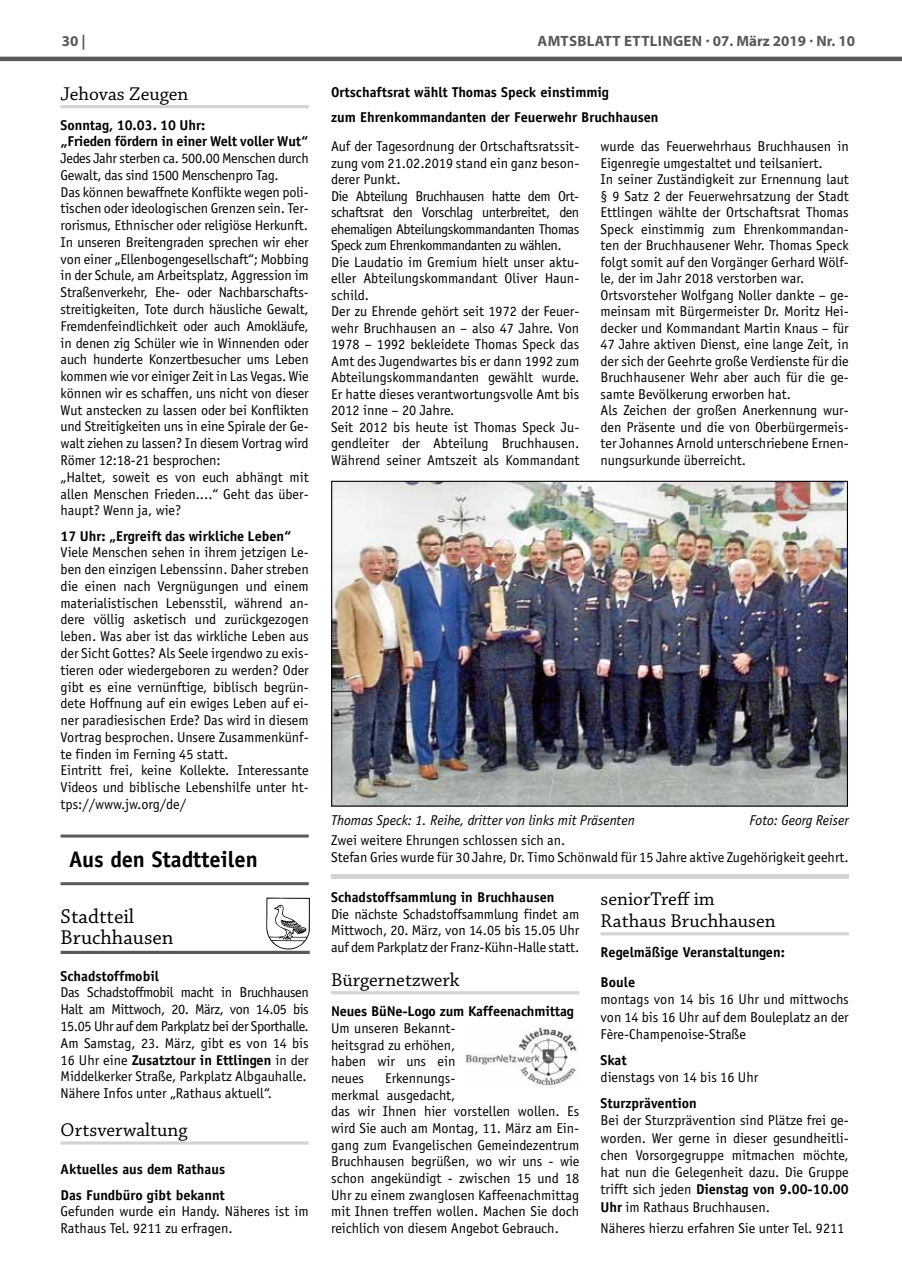
<style>
.page{position:relative;width:902px;height:1280px;background:#fff}
.page>*{position:absolute;margin:0;border:0;box-sizing:border-box;transform-origin:0 0}
.t1{font:700 22.5px "Officina Sans";color:#000}
.t2{font:21px/21px "Chaparral Pro";color:#000}
.t3{font:19.5px/21.8px "Chaparral Pro";color:#000}
.t4{font:700 15px "Myriad Pro";letter-spacing:.02em;color:#58595b}
.t5{font:14.25px/16.5px "Officina Sans";color:#000}
.t6{font:700 14.25px/16.8px "Officina Sans";color:#000}
.t7{font:14.25px/16.8px "Officina Sans";letter-spacing:-.03em;color:#000}
.t8{font:italic 14.25px "Officina Sans";color:#000}
.s1{font-weight:700}
</style>
<div class="page">
<hr style="left:0;top:57px;width:901px;height:4px;background:#58595b">
<hr style="left:61px;top:105px;width:248px;height:3px;background:#d1d3d4">
<hr style="left:61px;top:834px;width:248px;height:3px;background:#58595b">
<hr style="left:61px;top:882px;width:248px;height:3px;background:#58595b">
<svg style="left:61px;top:1141px;width:248px;height:4px"></svg>
<svg style="left:266px;top:898px;width:44px;height:53px"></svg>
<hr style="left:61px;top:951px;width:249px;height:3px;background:#58595b">
<img style="left:333px;top:483px;width:512px;height:322px">
<hr style="left:331px;top:991px;width:248px;height:3px;background:#d1d3d4">
<img style="left:465px;top:1025px;width:113px;height:61px">
<hr style="left:600px;top:932px;width:248px;height:3px;background:#d1d3d4">
<hr style="left:331px;top:874px;width:517px;height:4px;background:#d1d3d4">
<p class="t4" style="left:62px;top:31px;width:25px">30 |</p>
<p class="t4" style="left:537px;top:31px;width:319px">AMTSBLATT ETTLINGEN · 07. MÄRZ 2019 · NR. 10</p>
<h3 class="t3" style="left:61px;top:84px;width:129px">Jehovas Zeugen</h3>
<p class="t6" style="left:61px;top:116px;width:249px">Sonntag, 10.03. 10 Uhr:<br>„Frieden fördern in einer Welt voller Wut“</p>
<p class="t5" style="left:61px;top:150px;width:250px">Jedes Jahr sterben ca. 500.00 Menschen durch Gewalt, das sind 1500 Menschenpro Tag.<br>Das können bewaffnete Konflikte wegen poli&shy;tischen oder ideologischen Grenzen sein. Ter&shy;rorismus, Ethnischer oder religiöse Herkunft.<br>In unseren Breitengraden sprechen wir eher von einer „Ellenbogengesellschaft“; Mobbing in der Schule, am Arbeitsplatz, Aggression im Straßenverkehr, Ehe- oder Nachbarschafts&shy;streitigkeiten, Tote durch häusliche Gewalt, Fremdenfeindlichkeit oder auch Amokläufe, in denen zig Schüler wie in Winnenden oder auch hunderte Konzertbesucher ums Leben kommen wie vor einiger Zeit in Las Vegas. Wie können wir es schaffen, uns nicht von dieser Wut anstecken zu lassen oder bei Konflikten und Streitigkeiten uns in eine Spirale der Ge&shy;walt ziehen zu lassen? In diesem Vortrag wird Römer 12:18-21 besprochen:<br>„Haltet, soweit es von euch abhängt mit allen Menschen Frieden....“ Geht das über&shy;haupt? Wenn ja, wie?</p>
<p class="t6" style="left:61px;top:527px;width:232px">17 Uhr: „Ergreift das wirkliche Leben“</p>
<p class="t5" style="left:61px;top:544px;width:250px">Viele Menschen sehen in ihrem jetzigen Le&shy;ben den einzigen Lebenssinn. Daher streben die einen nach Vergnügungen und einem materialistischen Lebensstil, während an&shy;dere völlig asketisch und zurückgezogen leben. Was aber ist das wirkliche Leben aus der Sicht Gottes? Als Seele irgendwo zu exis&shy;tieren oder wiedergeboren zu werden? Oder gibt es eine vernünftige, biblisch begrün&shy;dete Hoffnung auf ein ewiges Leben auf ei&shy;ner paradiesischen Erde? Das wird in diesem Vortrag besprochen. Unsere Zusammenkünf&shy;te finden im Ferning 45 statt.<br>Eintritt frei, keine Kollekte. Interessante Videos und biblische Lebenshilfe unter ht&shy;tps://www.jw.org/de/</p>
<h1 class="t1" style="left:69px;top:846px;width:190px">Aus den Stadtteilen</h1>
<p class="t6" style="left:331px;top:79px;width:329px;line-height:25px">Ortschaftsrat wählt Thomas Speck einstimmig<br>zum Ehrenkommandanten der Feuerwehr Bruchhausen</p>
<p class="t5" style="left:600px;top:138px;width:250px">wurde das Feuerwehrhaus Bruchhausen in Eigenregie umgestaltet und teilsaniert.<br>In seiner Zuständigkeit zur Ernennung laut § 9 Satz 2 der Feuerwehrsatzung der Stadt Ettlingen wählte der Ortschaftsrat Thomas Speck einstimmig zum Ehrenkommandan&shy;ten der Bruchhausener Wehr. Thomas Speck folgt somit auf den Vorgänger Gerhard Wölf&shy;le, der im Jahr 2018 verstorben war.<br>Ortsvorsteher Wolfgang Noller dankte – ge&shy;meinsam mit Bürgermeister Dr. Moritz Hei&shy;decker und Kommandant Martin Knaus – für 47 Jahre aktiven Dienst, eine lange Zeit, in der sich der Geehrte große Verdienste für die Bruchhausener Wehr aber auch für die ge&shy;samte Bevölkerung erworben hat.<br>Als Zeichen der großen Anerkennung wur&shy;den Präsente und die von Oberbürgermeis&shy;ter Johannes Arnold unterschriebene Ernen&shy;nungsurkunde überreicht.</p>
<p class="t5" style="left:331px;top:138px;width:250px">Auf der Tagesordnung der Ortschaftsratssit&shy;zung vom 21.02.2019 stand ein ganz beson&shy;derer Punkt.<br>Die Abteilung Bruchhausen hatte dem Ort&shy;schaftsrat den Vorschlag unterbreitet, den ehemaligen Abteilungskommandanten Thomas Speck zum Ehrenkommandanten zu wählen.<br>Die Laudatio im Gremium hielt unser aktu&shy;eller Abteilungskommandant Oliver Haun&shy;schild.<br>Der zu Ehrende gehört seit 1972 der Feuer&shy;wehr Bruchhausen an – also 47 Jahre. Von 1978 – 1992 bekleidete Thomas Speck das Amt des Jugendwartes bis er dann 1992 zum Abteilungskommandanten gewählt wurde.<br>Er hatte dieses verantwortungsvolle Amt bis 2012 inne – 20 Jahre.<br>Seit 2012 bis heute ist Thomas Speck Ju&shy;gendleiter der Abteilung Bruchhausen.<br>Während seiner Amtszeit als Kommandant</p>
<p class="t8" style="left:331px;top:811px;width:305px">Thomas Speck: 1. Reihe, dritter von links mit Präsenten</p>
<p class="t8" style="left:749px;top:811px;width:101px">Foto: Georg Reiser</p>
<p class="t5" style="left:331px;top:832px;width:519px">Zwei weitere Ehrungen schlossen sich an.<br>Stefan Gries wurde für 30 Jahre, Dr. Timo Schönwald für 15 Jahre aktive Zugehörigkeit geehrt.</p>
<p class="t6" style="left:331px;top:889px;width:225px">Schadstoffsammlung in Bruchhausen</p>
<p class="t5" style="left:331px;top:906px;width:250px;text-align:justify">Die nächste Schadstoffsammlung findet am Mittwoch, 20. März, von 14.05 bis 15.05 Uhr auf dem Parkplatz der Franz-Kühn-Halle statt.</p>
<h3 class="t3" style="left:331px;top:970px;width:130px">Bürgernetzwerk</h3>
<p class="t6" style="left:331px;top:1003px;width:244px">Neues BüNe-Logo zum Kaffeenachmittag</p>
<p class="t5" style="left:331px;top:1020px;width:126px;text-align:justify">Um unseren Bekannt&shy;heitsgrad zu erhöhen, haben wir uns ein neues</p>
<h3 class="t3" style="left:600px;top:889px;width:176px">seniorTreff im<br>Rathaus Bruchhausen</h3>
<p class="t6" style="left:600px;top:937px;width:186px;line-height:30px">Regelmäßige Veranstaltungen:<br>Boule</p>
<p class="t5" style="left:600px;top:991px;width:250px;line-height:17.2px;text-align:justify">montags von 14 bis 16 Uhr und mittwochs von 14 bis 16 Uhr auf dem Bouleplatz an der Fère-Champenoise-Straße</p>
<p class="t6" style="left:600px;top:1051px;width:28px">Skat</p>
<p class="t5" style="left:600px;top:1069px;width:159px">dienstags von 14 bis 16 Uhr</p>
<p class="t6" style="left:600px;top:1094px;width:98px">Sturzprävention</p>
<p class="t5" style="left:600px;top:1112px;width:250px;line-height:17.2px;text-align:justify">Bei der Sturzprävention sind Plätze frei ge&shy;worden. Wer gerne in dieser gesundheitli&shy;chen Vorsorgegruppe mitmachen möchte, hat nun die Gelegenheit dazu. Die Gruppe trifft sich jeden <span class="s1">Dienstag von 9.00-10.00<br>Uhr</span> im Rathaus Bruchhausen.</p>
<p class="t5" style="left:600px;top:1220px;width:245px">Näheres hierzu erfahren Sie unter Tel. 9211</p>
<h2 class="t2" style="left:61px;top:907px;width:115px">Stadtteil<br>Bruchhausen</h2>
<p class="t6" style="left:61px;top:967px;width:100px">Schadstoffmobil</p>
<p class="t7" style="left:61px;top:984px;width:250px">Das Schadstoffmobil macht in Bruchhausen Halt am Mittwoch, 20. März, von 14.05 bis 15.05 Uhr auf dem Parkplatz bei der Sporthalle.<br>Am Samstag, 23. März, gibt es von 14 bis 16 Uhr eine <span class="s1">Zusatztour in Ettlingen</span> in der Middelkerker Straße, Parkplatz Albgauhalle.<br>Nähere Infos unter „Rathaus aktuell“.</p>
<h3 class="t3" style="left:61px;top:1120px;width:128px">Ortsverwaltung</h3>
<p class="t6" style="left:61px;top:1157px;width:166px;line-height:25.3px">Aktuelles aus dem Rathaus<br>Das Fundbüro gibt bekannt</p>
<p class="t5" style="left:61px;top:1203px;width:250px">Gefunden wurde ein Handy. Näheres ist im<br>Rathaus Tel. 9211 zu erfragen.</p>
<p class="t5" style="left:331px;top:1070px;width:250px;text-indent:54px">Erkennungs-<br>merkmal ausgedacht,<br>das wir Ihnen hier vorstellen wollen. Es wird Sie auch am Montag, 11. März am Ein&shy;gang zum Evangelischen Gemeindezentrum Bruchhausen begrüßen, wo wir uns - wie schon angekündigt - zwischen 15 und 18<br>Uhr zu einem zwanglosen Kaffeenachmittag mit Ihnen treffen wollen. Machen Sie doch reichlich von diesem Angebot Gebrauch.</p>
</div>
